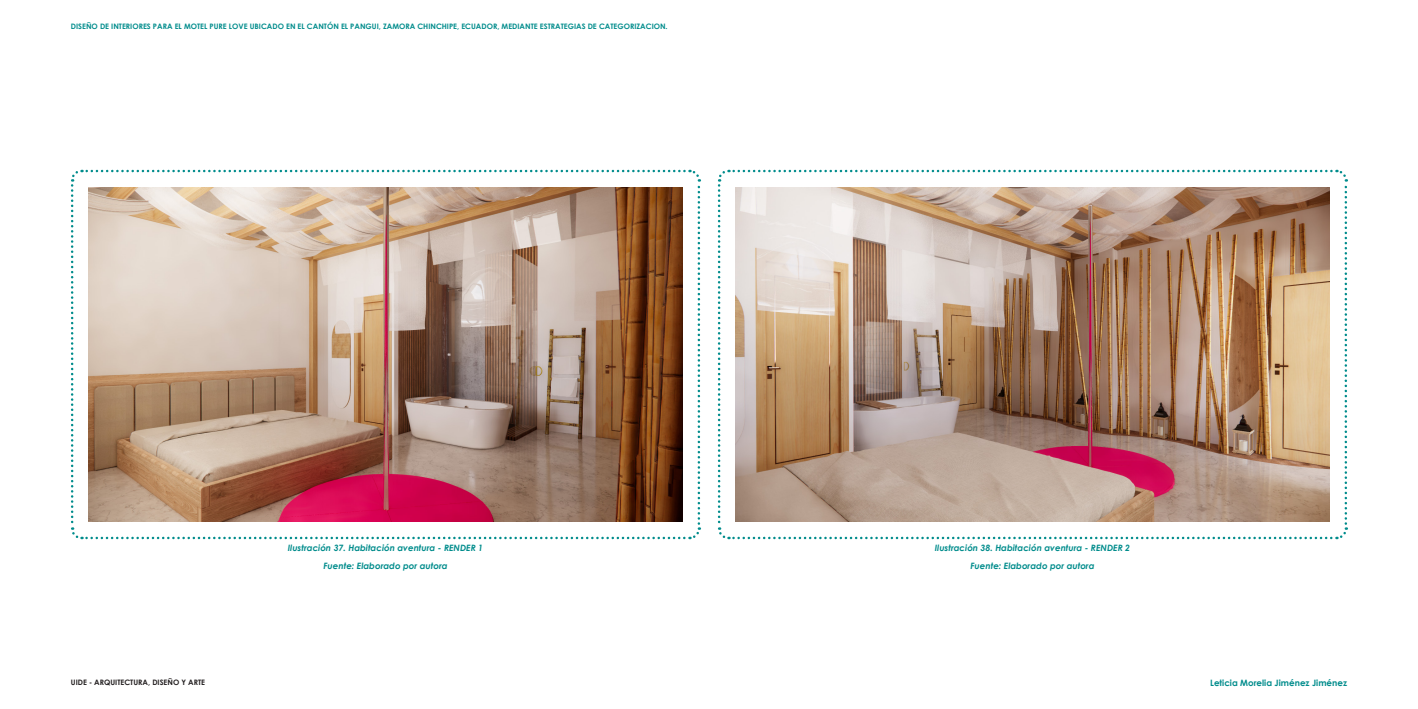
<style>
.page{position:relative;width:1418px;height:709px;background:#fff}
.page>*{position:absolute;margin:0;border:0;box-sizing:border-box;transform-origin:0 0}
.GRAFICOS-IMAGENES-TA{font:italic 700 8.75px "Century Gothic";color:#008c8c}
.t1{font:700 8.75px "Century Gothic";color:#008c8c}
.t2{font:700 7.5px "Century Gothic";color:#008c8c}
.t3{font:700 7.5px "Century Gothic";color:#231f20}
</style>
<div class="page">
<svg style="left:71px;top:169px;width:630px;height:371px"></svg>
<svg style="left:717px;top:169px;width:631px;height:371px"></svg>
<img style="left:89px;top:187px;width:593px;height:334px">
<img style="left:735px;top:187px;width:594px;height:334px">
<p class="t2" style="left:71px;top:21px;width:598px">DISEÑO DE INTERIORES PARA EL MOTEL PURE LOVE UBICADO EN EL CANTÓN EL PANGUI, ZAMORA CHINCHIPE, ECUADOR, MEDIANTE ESTRATEGIAS DE CATEGORIZACION.</p>
<p class="GRAFICOS-IMAGENES-TA" style="left:288px;top:541px;width:197px">Ilustración 37. Habitación aventura - RENDER 1</p>
<p class="GRAFICOS-IMAGENES-TA" style="left:323px;top:559px;width:126px">Fuente: Elaborado por autora</p>
<p class="GRAFICOS-IMAGENES-TA" style="left:934px;top:541px;width:197px">Ilustración 38. Habitación aventura - RENDER 2</p>
<p class="GRAFICOS-IMAGENES-TA" style="left:970px;top:559px;width:126px">Fuente: Elaborado por autora</p>
<p class="t3" style="left:71px;top:676px;width:136px">UIDE - ARQUITECTURA, DISEÑO Y ARTE</p>
<p class="t1" style="left:1210px;top:676px;width:138px">Leticia Morelia Jiménez Jiménez</p>
</div>
